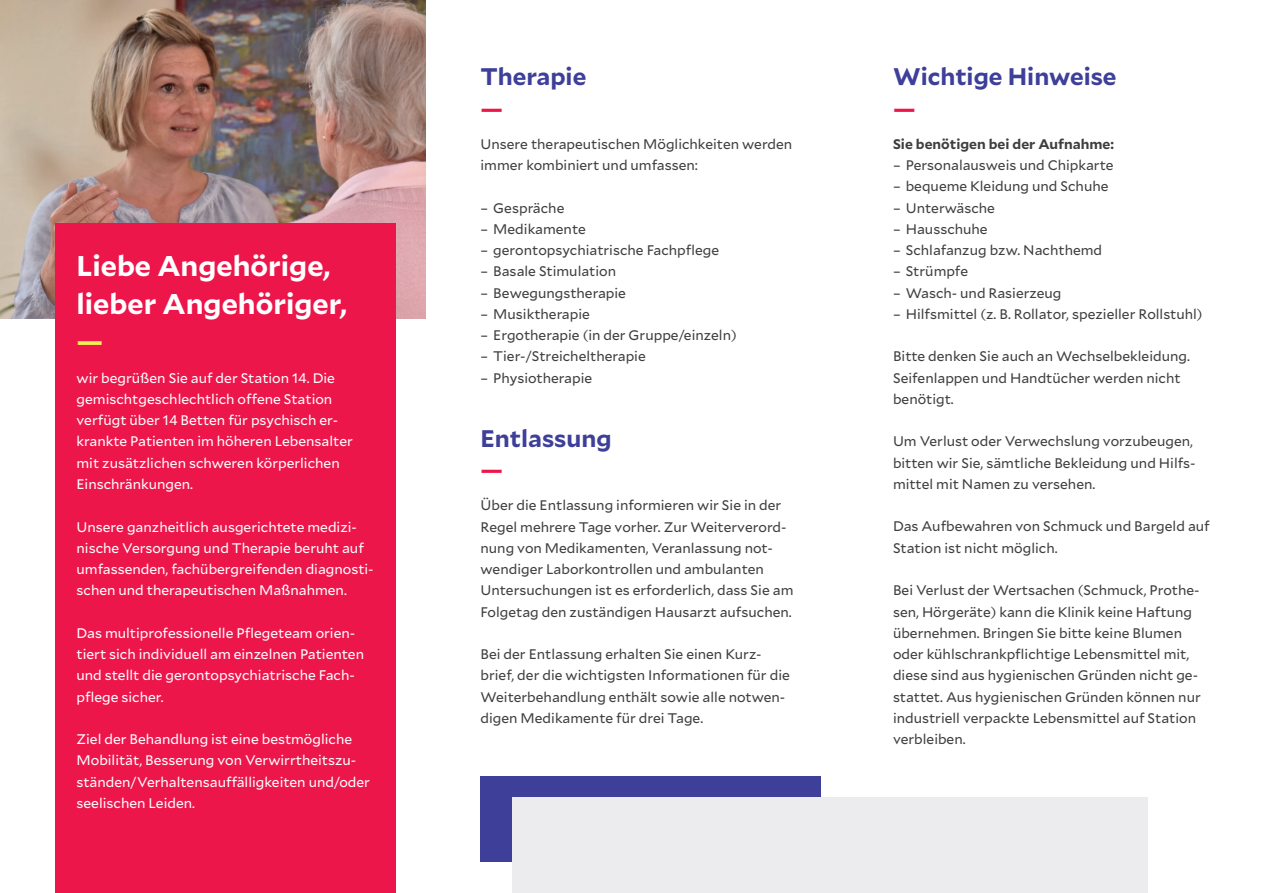
<style>
.page{position:relative;width:1263px;height:893px;background:#fff}
.page>*{position:absolute;margin:0;border:0;box-sizing:border-box;transform-origin:0 0}
.t1{font:700 28.5px/37.2px "Mallory";color:#fff}
.t2{font:700 28.5px "Mallory";color:#f4ee50}
.t3{font:700 24px "Mallory";color:#3e3f99}
.t4{font:700 24px "Mallory";color:#ed164b}
.t5{font:13.8px/21.3px "Mallory";color:#3e3e3f}
.t6{font:13.8px/21.3px "Mallory";color:#fff}
.t7{font:700 13.8px "Mallory";color:#3e3e3f}
</style>
<div class="page">
<div style="left:480px;top:776px;width:341px;height:85px;background:#3e3f99"></div>
<img style="left:0;top:0;width:425px;height:319px">
<div style="left:55px;top:223px;width:340px;height:670px;background:#ed164b"></div>
<div style="left:512px;top:797px;width:636px;height:96px;background:#ececee"></div>
<h1 class="t1" style="left:77px;top:246px;width:272px">Liebe Angehörige, lieber Angehöriger,</h1>
<h1 class="t2" style="left:77px;top:319px;width:28px">—</h1>
<p class="t6" style="left:77px;top:366px;width:278px">wir begrüßen Sie auf der Station 14. Die gemischtgeschlechtlich offene Station verfügt über 14 Betten für psychisch er&shy;krankte Patienten im höheren Lebensalter mit zusätzlichen schweren körperlichen Einschränkungen.</p>
<p class="t6" style="left:77px;top:515px;width:299px">Unsere ganzheitlich ausgerichtete medizi&shy;nische Versorgung und Therapie beruht auf umfassenden, fachübergreifenden diagnosti&shy;schen und therapeutischen Maßnahmen.</p>
<p class="t6" style="left:77px;top:622px;width:289px">Das multiprofessionelle Pflegeteam orien&shy;tiert sich individuell am einzelnen Patienten und stellt die gerontopsychiatrische Fach&shy;pflege sicher.</p>
<p class="t6" style="left:77px;top:728px;width:295px">Ziel der Behandlung ist eine bestmögliche Mobilität, Besserung von Verwirrtheitszu&shy;ständen/Verhaltensauffälligkeiten und/oder seelischen Leiden.</p>
<h2 class="t3" style="left:480px;top:58px;width:107px">Therapie</h2>
<h2 class="t4" style="left:480px;top:90px;width:24px">—</h2>
<p class="t5" style="left:480px;top:133px;width:313px">Unsere therapeutischen Möglichkeiten werden immer kombiniert und umfassen:</p>
<p class="t5" style="left:480px;top:196px;width:85px">– Gespräche</p>
<p class="t5" style="left:480px;top:218px;width:107px">– Medikamente</p>
<p class="t5" style="left:480px;top:239px;width:240px">– gerontopsychiatrische Fachpflege</p>
<p class="t5" style="left:480px;top:260px;width:137px">– Basale Stimulation</p>
<p class="t5" style="left:480px;top:281px;width:147px">– Bewegungstherapie</p>
<p class="t5" style="left:480px;top:303px;width:111px">– Musiktherapie</p>
<p class="t5" style="left:480px;top:324px;width:258px">– Ergotherapie (in der Gruppe/einzeln)</p>
<p class="t5" style="left:480px;top:345px;width:167px">– Tier-/Streicheltherapie</p>
<p class="t5" style="left:480px;top:366px;width:113px">– Physiotherapie</p>
<h2 class="t3" style="left:480px;top:420px;width:133px">Entlassung</h2>
<h2 class="t4" style="left:480px;top:452px;width:24px">—</h2>
<p class="t5" style="left:480px;top:494px;width:314px">Über die Entlassung informieren wir Sie in der Regel mehrere Tage vorher. Zur Weiterverord&shy;nung von Medikamenten, Veranlassung not&shy;wendiger Laborkontrollen und ambulanten Untersuchungen ist es erforderlich, dass Sie am Folgetag den zuständigen Hausarzt aufsuchen.</p>
<p class="t5" style="left:480px;top:643px;width:311px">Bei der Entlassung erhalten Sie einen Kurz&shy;brief, der die wichtigsten Informationen für die Weiterbehandlung enthält sowie alle notwen&shy;digen Medikamente für drei Tage.</p>
<h2 class="t3" style="left:893px;top:58px;width:225px">Wichtige Hinweise</h2>
<h2 class="t4" style="left:893px;top:90px;width:24px">—</h2>
<p class="t7" style="left:893px;top:134px;width:223px">Sie benötigen bei der Aufnahme:</p>
<p class="t5" style="left:893px;top:154px;width:222px">– Personalausweis und Chipkarte</p>
<p class="t5" style="left:893px;top:175px;width:217px">– bequeme Kleidung und Schuhe</p>
<p class="t5" style="left:893px;top:196px;width:103px">– Unterwäsche</p>
<p class="t5" style="left:893px;top:218px;width:96px">– Hausschuhe</p>
<p class="t5" style="left:893px;top:239px;width:211px">– Schlafanzug bzw. Nachthemd</p>
<p class="t5" style="left:893px;top:260px;width:77px">– Strümpfe</p>
<p class="t5" style="left:893px;top:281px;width:170px">– Wasch- und Rasierzeug</p>
<p class="t5" style="left:893px;top:303px;width:311px">– Hilfsmittel (z. B. Rollator, spezieller Rollstuhl)</p>
<p class="t5" style="left:893px;top:345px;width:298px">Bitte denken Sie auch an Wechselbekleidung.<br>Seifenlappen und Handtücher werden nicht benötigt.</p>
<p class="t5" style="left:893px;top:430px;width:304px">Um Verlust oder Verwechslung vorzubeugen, bitten wir Sie, sämtliche Bekleidung und Hilfs&shy;mittel mit Namen zu versehen.</p>
<p class="t5" style="left:893px;top:515px;width:318px">Das Aufbewahren von Schmuck und Bargeld auf<br>Station ist nicht möglich.</p>
<p class="t5" style="left:893px;top:579px;width:309px">Bei Verlust der Wertsachen (Schmuck, Prothe&shy;sen, Hörgeräte) kann die Klinik keine Haftung übernehmen. Bringen Sie bitte keine Blumen oder kühlschrankpflichtige Lebensmittel mit, diese sind aus hygienischen Gründen nicht ge&shy;stattet. Aus hygienischen Gründen können nur industriell verpackte Lebensmittel auf Station verbleiben.</p>
</div>
